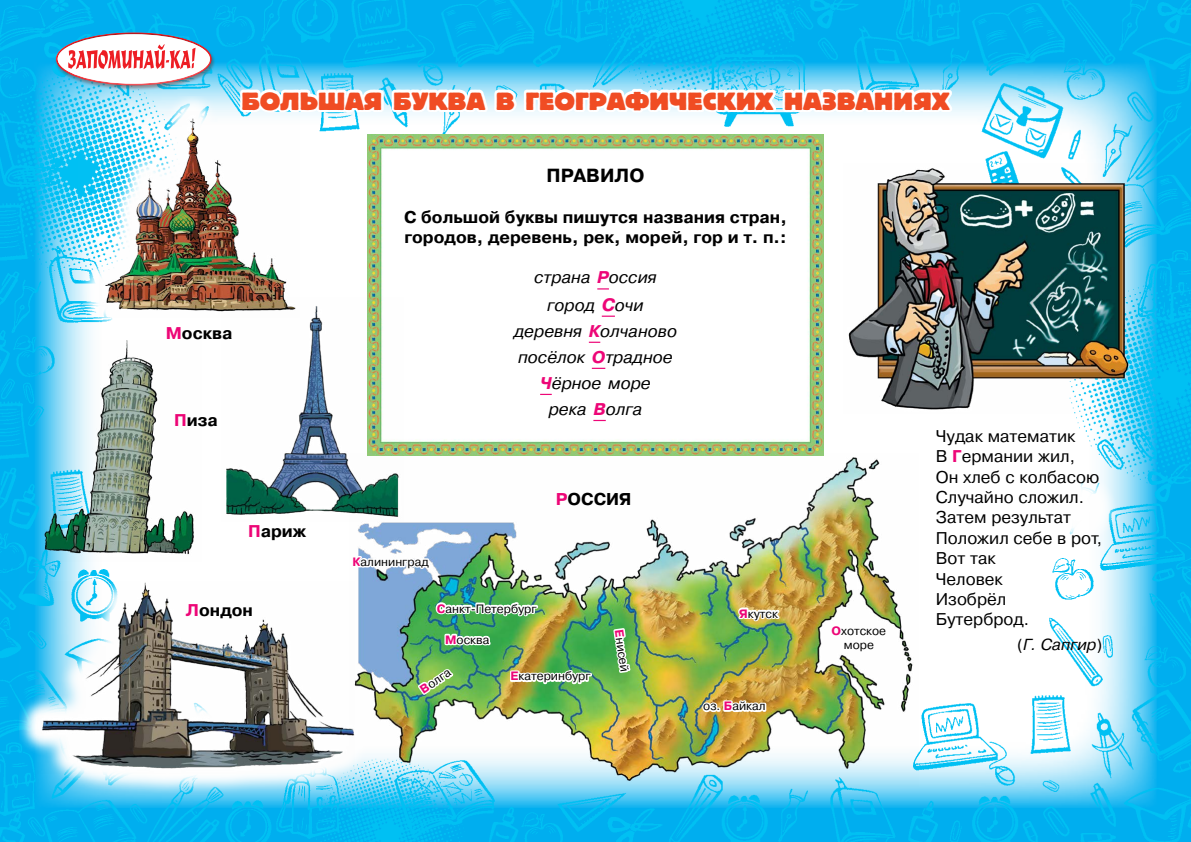
<style>
.page{position:relative;width:1191px;height:842px;background:#fff}
.page>*{position:absolute;margin:0;border:0;box-sizing:border-box;transform-origin:0 0}
.Заг_1{font:26px "Bloc Heavy C";letter-spacing:.01em;color:#f04c23}
.Основной_текст{font:700 19px "Pragmatica C";color:#000}
.Основной{font:700 17.1px "Pragmatica C";color:#000}
.Основной_текст-2{font:17px "Pragmatica C";color:#000}
.Основной_текст-3{font:700 17px/20.4px "Pragmatica C";color:#000}
.Основной-2{font:italic 17px "Pragmatica C";color:#000}
.Основной_текст-4{font:italic 16px "Pragmatica C";color:#000}
.Основной-3{font:12.1px/13.2px "Pragmatica C";color:#000;text-align:center}
.s1{color:#ed0677}
.s2{font-weight:700;color:#ed0677}
.s3{font-weight:700;font-size:18px;color:#ed0677}
.s4{font-style:normal}
</style>
<div class="page">
<img style="left:0;top:0;width:1191px;height:842px">
<img style="left:349px;top:453px;width:569px;height:333px">
<svg style="left:20px;top:568px;width:330px;height:227px"></svg>
<img style="left:38px;top:581px;width:312px;height:192px">
<svg style="left:78px;top:97px;width:159px;height:240px"></svg>
<img style="left:99px;top:111px;width:138px;height:207px">
<img style="left:404px;top:321px;width:419px;height:134px">
<svg style="left:237px;top:0;width:719px;height:321px"></svg>
<svg style="left:592px;top:368px;width:13px;height:1px"></svg>
<svg style="left:540px;top:394px;width:12px;height:1px"></svg>
<svg style="left:593px;top:420px;width:13px;height:1px"></svg>
<svg style="left:734px;top:606px;width:51px;height:19px"></svg>
<svg style="left:831px;top:626px;width:56px;height:26px"></svg>
<img style="left:701px;top:695px;width:67px;height:147px">
<svg style="left:611px;top:626px;width:25px;height:85px"></svg>
<img style="left:350px;top:551px;width:243px;height:291px">
<svg style="left:554px;top:487px;width:79px;height:21px"></svg>
<img style="left:221px;top:298px;width:183px;height:223px">
<img style="left:843px;top:163px;width:291px;height:250px">
<div style="left:54px;top:32px;width:161px;height:59px;background:#6d2a1b;opacity:.42"></div>
<div style="left:49px;top:25px;width:167px;height:59px;background:#fff;opacity:.75"></div>
<div style="left:52px;top:33px;width:167px;height:53px;background:#000;opacity:.75"></div>
<svg style="left:68px;top:44px;width:127px;height:25px"></svg>
<img style="left:36px;top:341px;width:166px;height:221px">
<div style="left:1038px;top:471px;width:78px;height:74px;background:#fff;border-radius:50%"></div>
<p class="Заг_1" style="left:241px;top:88px;width:709px">БОЛЬШАЯ БУКВА В ГЕОГРАФИЧЕСКИХ НАЗВАНИЯХ</p>
<p class="Основной_текст-3" style="left:166px;top:323px;width:68px"><span class="s1">М</span>осква</p>
<p class="Основной_текст-3" style="left:174px;top:410px;width:45px"><span class="s1">П</span>иза</p>
<p class="Основной_текст" style="left:546px;top:165px;width:99px">ПРАВИЛО</p>
<p class="Основной_текст-3" style="left:404px;top:207px;width:384px">С большой буквы пишутся названия стран, городов, деревень, рек, морей, гор и т. п.:</p>
<p class="Основной-2" style="left:534px;top:268px;width:124px">страна <span class="s2">Р</span>оссия</p>
<p class="Основной-2" style="left:547px;top:295px;width:98px">город <span class="s3">С</span>очи</p>
<p class="Основной-2" style="left:514px;top:321px;width:164px">деревня <span class="s2">К</span>олчаново</p>
<p class="Основной-2" style="left:518px;top:347px;width:156px">посёлок <span class="s2">О</span>традное</p>
<p class="Основной-2" style="left:540px;top:374px;width:112px"><span class="s2">Ч</span>ёрное море</p>
<p class="Основной-2" style="left:549px;top:400px;width:95px">река <span class="s2">В</span>олга</p>
<p class="Основной_текст-3" style="left:248px;top:521px;width:60px"><span class="s1">П</span>ариж</p>
<p class="Основной_текст-3" style="left:186px;top:600px;width:69px"><span class="s1">Л</span>ондон</p>
<p class="Основной" style="left:556px;top:490px;width:77px"><span class="s1">Р</span>ОССИЯ</p>
<p class="Основной-3" style="left:352px;top:555px;width:78px"><span class="s2">К</span>алининград</p>
<p class="Основной-3" style="left:437px;top:602px;width:102px"><span class="s2">С</span>анкт-Петербург</p>
<p class="Основной-3" style="left:445px;top:633px;width:46px"><span class="s2">М</span>осква</p>
<p class="Основной-3" style="left:417px;top:685px;width:36px;rotate:-34deg"><span class="s2">В</span>олга</p>
<p class="Основной-3" style="left:510px;top:670px;width:82px"><span class="s2">Е</span>катеринбург</p>
<p class="Основной-3" style="left:625px;top:628px;width:44px;rotate:82deg"><span class="s2">Е</span>нисей</p>
<p class="Основной-3" style="left:739px;top:607px;width:40px"><span class="s2">Я</span>кутск</p>
<p class="Основной-3" style="left:703px;top:700px;width:64px">оз. <span class="s2">Б</span>айкал</p>
<p class="Основной-3" style="left:831px;top:625px;width:56px"><span class="s2">О</span>хотское море</p>
<p class="Основной_текст-2" style="left:935px;top:426px;width:141px">Чудак математик</p>
<p class="Основной_текст-2" style="left:935px;top:447px;width:141px">В <span class="s2">Г</span>ермании жил,</p>
<p class="Основной_текст-2" style="left:935px;top:467px;width:165px">Он хлеб с колбасою</p>
<p class="Основной_текст-2" style="left:935px;top:488px;width:150px">Случайно сложил.</p>
<p class="Основной_текст-2" style="left:935px;top:508px;width:137px">Затем результат</p>
<p class="Основной_текст-2" style="left:935px;top:528px;width:168px">Положил себе в рот,</p>
<p class="Основной_текст-2" style="left:935px;top:549px;width:61px">Вот так</p>
<p class="Основной_текст-2" style="left:935px;top:569px;width:69px">Человек</p>
<p class="Основной_текст-2" style="left:935px;top:590px;width:72px">Изобрёл</p>
<p class="Основной_текст-2" style="left:935px;top:610px;width:95px">Бутерброд.</p>
<p class="Основной_текст-4" style="left:1017px;top:636px;width:87px"><span class="s4">(</span>Г. Сапгир<span class="s4">)</span></p>
</div>
